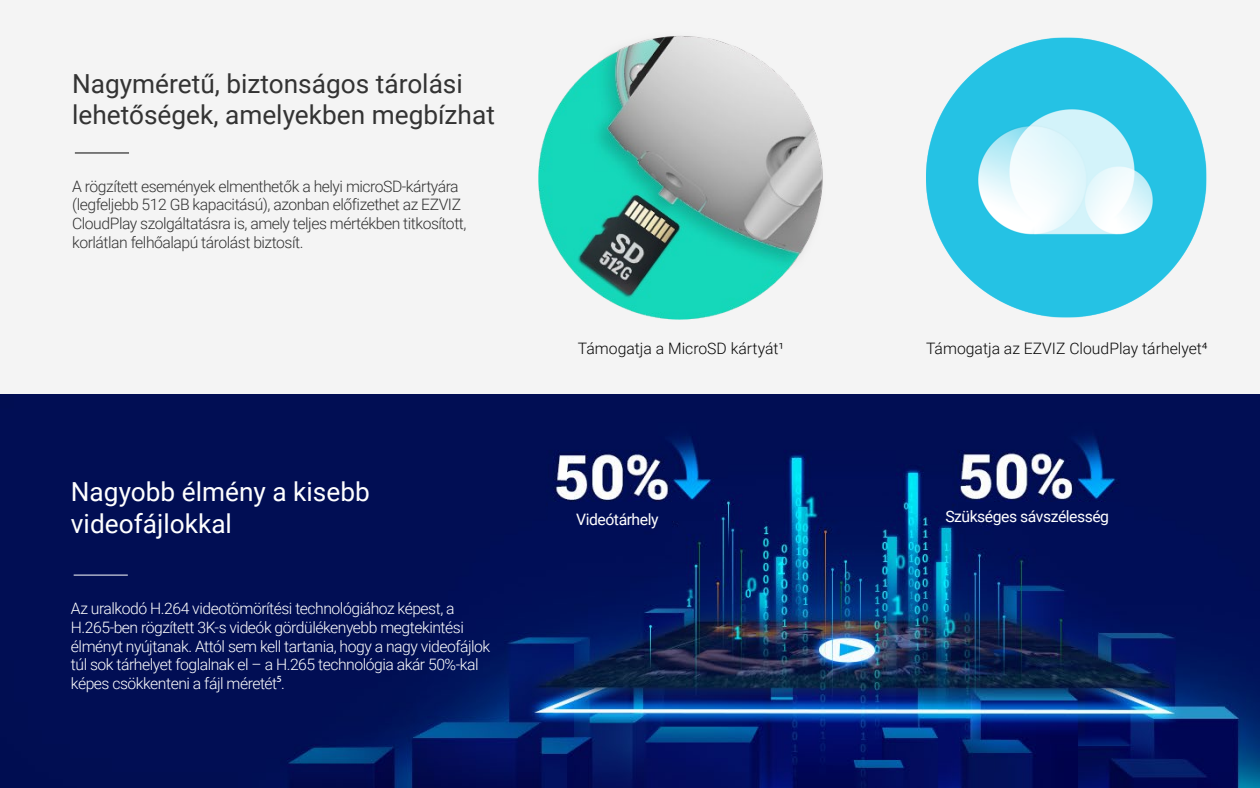
<style>
.page{position:relative;width:1260px;height:788px;background:#fff}
.page>*{position:absolute;margin:0;border:0;box-sizing:border-box;transform-origin:0 0}
.t1{font:26.25px/31.5px "Roboto";color:#333}
.t2{font:26.25px/31.5px "Roboto";color:#fff}
.t3{font:300 15.75px/18.9px "Roboto";letter-spacing:-.03em;color:#fff}
.t4{font:300 15.75px/18.9px "Roboto";letter-spacing:-.03em;color:#333}
.t5{font:300 15.75px "Roboto";color:#070707}
.t6{font:15.75px "Roboto";letter-spacing:-.03em;color:#fff}
.s1{font-family:"Myriad Pro";font-weight:400}
</style>
<div class="page">
<div style="left:0;top:0;width:1260px;height:436px;background:#f4f4f4"></div>
<img style="left:926px;top:37px;width:281px;height:281px">
<img style="left:0;top:394px;width:1260px;height:394px">
<img style="left:539px;top:36px;width:284px;height:283px">
<hr style="left:75px;top:152px;width:54px;height:1px;background:#050505">
<hr style="left:74px;top:574px;width:54px;height:1px;background:#fff">
<div style="left:549px;top:501px;width:165px;height:19px;background:#000e56"></div>
<div style="left:958px;top:501px;width:166px;height:19px;background:#000e56"></div>
<h1 class="t1" style="left:72px;top:67px;width:424px">Nagyméretű, biztonságos tárolási lehetőségek, amelyekben megbízhat</h1>
<p class="t4" style="left:72px;top:176px;width:396px">A rögzített események elmenthetők a helyi microSD-kártyára (legfeljebb 512 GB kapacitású), azonban előfizethet az EZVIZ CloudPlay szolgáltatásra is, amely teljes mértékben titkosított, korlátlan felhőalapú tárolást biztosít.</p>
<h1 class="t2" style="left:71px;top:475px;width:300px">Nagyobb élmény a kisebb videofájlokkal</h1>
<p class="t3" style="left:71px;top:598px;width:421px">Az uralkodó H.264 videotömörítési technológiához képest, a H.265-ben rögzített 3K-s videók gördülékenyebb megtekintési élményt nyújtanak. Attól sem kell tartania, hogy a nagy videofájlok túl sok tárhelyet foglalnak el – a H.265 technológia akár 50%-kal képes csökkenteni a fájl méretét<span class="s1">5</span>.</p>
<p class="t5" style="left:578px;top:337px;width:208px">Támogatja a MicroSD kártyát¹</p>
<p class="t5" style="left:926px;top:337px;width:283px">Támogatja az EZVIZ CloudPlay tárhelyet⁴</p>
<p class="t6" style="left:576px;top:508px;width:84px">Videótárhely</p>
<p class="t6" style="left:945px;top:505px;width:165px">Szükséges sávszélesség</p>
</div>
